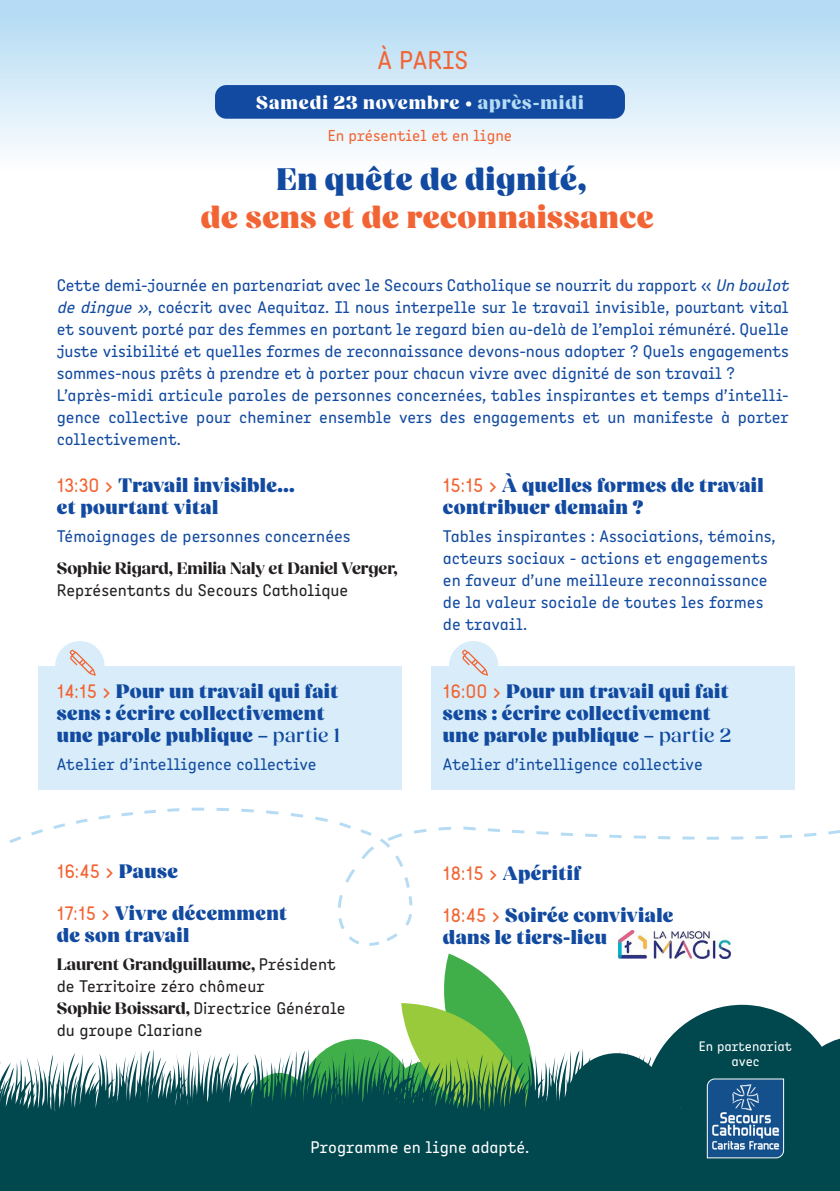
<style>
.page{position:relative;width:840px;height:1191px;background:#fff}
.page>*{position:absolute;margin:0;border:0;box-sizing:border-box;transform-origin:0 0}
.t1{font:900 32px "Fields Display";letter-spacing:.02em;color:#f26433}
.t2{font:900 32px "Fields Display";letter-spacing:.02em;color:#114aa0}
.t3{font:26px "Angus";color:#f26433}
.t4{font:900 20px/22px "Fields Display";letter-spacing:.02em;color:#114aa0}
.t5{font:800 19px "Fields Display";letter-spacing:.05em;color:#fff}
.t6{font:17px/22px "Angus";letter-spacing:-.01em;color:#114aa0}
.t7{font:17px/22px "Angus";color:#231f20}
.t8{font:700 17px/22px "Fields Display";color:#231f20}
.t9{font:17px "Angus";color:#fff}
.t10{font:700 17px "Naiv";color:#f26433}
.t11{font:16px "Angus";color:#f26433}
.t12{font:13.8px/15.4px "Angus";color:#fff;text-align:center}
.s1{color:#b5dcf4}
.s2{font-style:italic}
.s3{font-family:"Naiv";font-weight:700;font-size:17px;color:#f26433}
.s4{font-family:"Angus";font-weight:400}
.s5{font-weight:500}
.s6{font-family:"Fields Display";font-weight:900;font-size:20px;color:#114aa0}
.s7{font-family:"Fields Display";font-weight:700}
</style>
<div class="page">
<div style="left:38px;top:665px;width:363px;height:124px;background:#d8edf9"></div>
<div style="left:55px;top:641px;width:49px;height:49px;background:#d8edf9;border-radius:50%"></div>
<div style="left:431px;top:665px;width:363px;height:124px;background:#d8edf9"></div>
<div style="left:449px;top:641px;width:49px;height:49px;background:#d8edf9;border-radius:50%"></div>
<div style="left:0;top:0;width:839px;height:170px;background:linear-gradient(to bottom,#afd9f3,#fcfdfe)"></div>
<div style="left:215px;top:85px;width:409px;height:34px;background:#114aa0;border-radius:11px"></div>
<div style="left:0;top:1118px;width:839px;height:73px;background:#00474e"></div>
<svg style="left:70px;top:649px;width:26px;height:27px"></svg>
<svg style="left:462px;top:649px;width:26px;height:27px"></svg>
<svg style="left:0;top:807px;width:839px;height:351px"></svg>
<p class="t3" style="left:377px;top:43px;width:92px">À PARIS</p>
<p class="t5" style="left:256px;top:91px;width:329px">Samedi 23 novembre • <span class="s1">après-midi</span></p>
<p class="t11" style="left:327px;top:125px;width:186px">En présentiel et en ligne</p>
<p class="t2" style="left:276px;top:159px;width:312px">En quête de dignité,</p>
<p class="t1" style="left:201px;top:198px;width:454px">de sens et de reconnaissance</p>
<p class="t6" style="left:57px;top:274px;width:737px">Cette demi-journée en partenariat avec le Secours Catholique se nourrit du rapport « <span class="s2">Un boulot de dingue»</span>, coécrit avec Aequitaz. Il nous interpelle sur le travail invisible, pourtant vital et souvent porté par des femmes en portant le regard bien au-delà de l’emploi rémunéré. Quelle juste visibilité et quelles formes de reconnaissance devons-nous adopter ? Quels engagements sommes-nous prêts à prendre et à porter pour chacun vivre avec dignité de son travail ?</p>
<p class="t6" style="left:57px;top:384px;width:733px;text-align:justify">L’après-midi articule paroles de personnes concernées, tables inspirantes et temps d’intelli&shy;gence collective pour cheminer ensemble vers des engagements et un manifeste à porter collectivement.</p>
<p class="t4" style="left:57px;top:475px;width:239px"><span class="s3">13:30 &gt;</span> Travail invisible… et pourtant vital</p>
<p class="t6" style="left:57px;top:525px;width:295px">Témoignages de personnes concernées</p>
<p class="t8" style="left:57px;top:557px;width:342px">Sophie Rigard, Emilia Naly et Daniel Verger,<br><span class="s4">Représentants du Secours Catholique</span></p>
<p class="t4" style="left:442px;top:475px;width:322px"><span class="s3">15:15 &gt;</span> À quelles formes de travail contribuer demain ?</p>
<p class="t6" style="left:442px;top:525px;width:334px">Tables inspirantes : Associations, témoins, acteurs sociaux - actions et engagements en faveur d’une meilleure reconnaissance de la valeur sociale de toutes les formes de travail.</p>
<p class="t4" style="left:57px;top:681px;width:285px"><span class="s3">14:15 &gt;</span> Pour un travail qui fait sens : écrire collectivement une parole publique – <span class="s5">partie 1</span></p>
<p class="t6" style="left:57px;top:753px;width:261px">Atelier d’intelligence collective</p>
<p class="t10" style="left:57px;top:860px;width:122px">16:45 &gt; <span class="s6">Pause</span></p>
<p class="t4" style="left:57px;top:903px;width:232px"><span class="s3">17:15 &gt;</span> Vivre décemment de son travail</p>
<p class="t7" style="left:57px;top:953px;width:280px"><span class="s7">Laurent Grandguillaume,</span> Président de Territoire zéro chômeur</p>
<p class="t7" style="left:57px;top:997px;width:290px"><span class="s7">Sophie Boissard,</span> Directrice Générale</p>
<p class="t7" style="left:57px;top:1019px;width:147px">du groupe Clariane</p>
<p class="t4" style="left:442px;top:681px;width:289px"><span class="s3">16:00 &gt;</span> Pour un travail qui fait sens : écrire collectivement une parole publique – <span class="s5">partie 2</span></p>
<p class="t6" style="left:442px;top:753px;width:261px">Atelier d’intelligence collective</p>
<p class="t4" style="left:442px;top:863px;width:140px"><span class="s3">18:15 &gt;</span> Apéritif</p>
<p class="t4" style="left:442px;top:905px;width:232px"><span class="s3">18:45 &gt;</span> Soirée conviviale dans le tiers-lieu</p>
<p class="t12" style="left:698px;top:1038px;width:95px">En partenariat avec</p>
<p class="t9" style="left:310px;top:1136px;width:220px">Programme en ligne adapté.</p>
</div>
